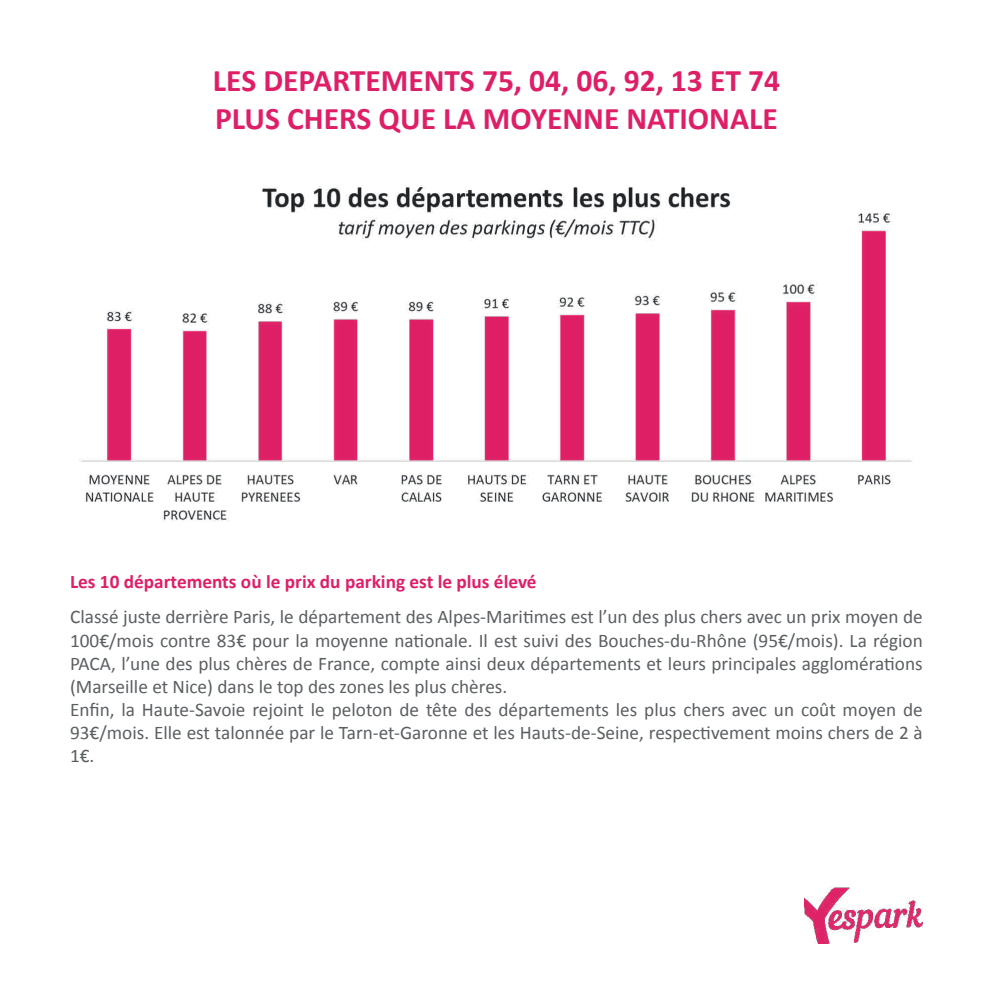
<style>
.page{position:relative;width:993px;height:993px;background:#fff}
.page>*{position:absolute;margin:0;border:0;box-sizing:border-box;transform-origin:0 0}
.t1{font:700 31.5px/37.8px "Calibri";color:#de1f68}
.t2{font:19.25px/23.1px "Calibri";color:#5b5f62}
.t3{font:700 19.25px "Calibri";color:#de1f68}
</style>
<div class="page">
<img style="left:804px;top:887px;width:118px;height:56px">
<img style="left:79px;top:185px;width:834px;height:337px">
<h1 class="t1" style="left:213px;top:62px;width:568px">LES DEPARTEMENTS 75, 04, 06, 92, 13 ET 74<br>PLUS CHERS QUE LA MOYENNE NATIONALE</h1>
<p class="t3" style="left:70px;top:569px;width:468px">Les 10 départements où le prix du parking est le plus élevé</p>
<p class="t2" style="left:70px;top:605px;width:854px">Classé juste derrière Paris, le département des Alpes-Maritimes est l’un des plus chers avec un prix moyen de 100€/mois contre 83€ pour la moyenne nationale. Il est suivi des Bouches-du-Rhône (95€/mois). La région PACA, l’une des plus chères de France, compte ainsi deux départements et leurs principales agglomérations (Marseille et Nice) dans le top des zones les plus chères.<br>Enfin, la Haute-Savoie rejoint le peloton de tête des départements les plus chers avec un coût moyen de 93€/mois. Elle est talonnée par le Tarn-et-Garonne et les Hauts-de-Seine, respectivement moins chers de 2 à 1€.</p>
</div>
